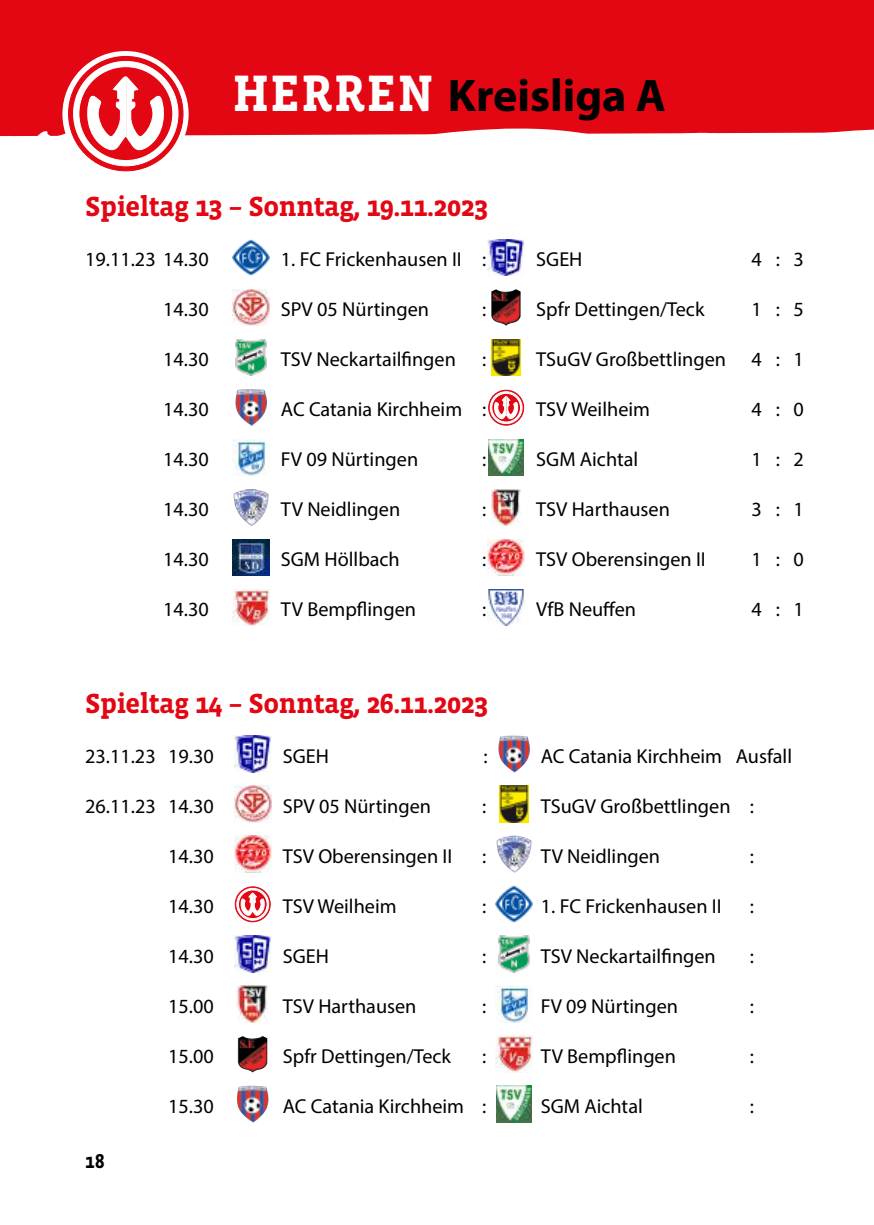
<style>
.page{position:relative;width:874px;height:1225px;background:#fff}
.page>*{position:absolute;margin:0;border:0;box-sizing:border-box;transform-origin:0 0}
.t1{font:700 46px "Myriad Pro";color:#000}
.t2{font:700 28.2px "Vista Slab OTCE";letter-spacing:-.02em;color:#e30613}
.t3{font:700 20.6px "Vista Slab OTCE";color:#000;scale:.92 1}
.t4{font:20.2px "Myriad Pro";color:#000}
.s1{font-family:"Vista Slab OTCE";font-size:52.4px;color:#fff}
</style>
<div class="page">
<img style="left:232px;top:239px;width:37px;height:37px">
<img style="left:487px;top:239px;width:37px;height:37px">
<img style="left:232px;top:289px;width:37px;height:37px">
<svg style="left:504px;top:289px;width:11px;height:3px"></svg>
<img style="left:235px;top:339px;width:31px;height:37px">
<img style="left:491px;top:339px;width:29px;height:37px">
<img style="left:235px;top:389px;width:20px;height:37px">
<svg style="left:488px;top:390px;width:35px;height:35px"></svg>
<div style="left:488px;top:390px;width:35px;height:35px;border:1px solid #e30613;border-radius:50%"></div>
<svg style="left:490px;top:392px;width:32px;height:31px"></svg>
<div style="left:490px;top:392px;width:32px;height:32px;border:1px solid #fff;border-radius:50%"></div>
<svg style="left:491px;top:393px;width:29px;height:29px"></svg>
<div style="left:491px;top:393px;width:29px;height:29px;border:1px solid #fff;border-radius:50%"></div>
<svg style="left:493px;top:396px;width:25px;height:23px"></svg>
<img style="left:232px;top:439px;width:37px;height:37px">
<img style="left:488px;top:439px;width:35px;height:37px">
<img style="left:234px;top:489px;width:16px;height:23px">
<img style="left:491px;top:489px;width:29px;height:37px">
<img style="left:232px;top:539px;width:37px;height:37px">
<img style="left:487px;top:539px;width:37px;height:37px">
<img style="left:232px;top:589px;width:37px;height:37px">
<img style="left:487px;top:589px;width:37px;height:37px">
<img style="left:234px;top:735px;width:37px;height:37px">
<img style="left:498px;top:735px;width:20px;height:37px">
<img style="left:234px;top:785px;width:37px;height:37px">
<img style="left:499px;top:785px;width:29px;height:37px">
<img style="left:234px;top:835px;width:37px;height:37px">
<img style="left:496px;top:835px;width:17px;height:26px">
<svg style="left:235px;top:887px;width:35px;height:34px"></svg>
<div style="left:235px;top:886px;width:35px;height:36px;border:1px solid #e30613;border-radius:50%"></div>
<svg style="left:237px;top:888px;width:31px;height:32px"></svg>
<div style="left:236px;top:888px;width:33px;height:32px;border:1px solid #fff;border-radius:50%"></div>
<svg style="left:238px;top:890px;width:29px;height:28px"></svg>
<div style="left:238px;top:890px;width:29px;height:28px;border:1px solid #fff;border-radius:50%"></div>
<svg style="left:240px;top:893px;width:25px;height:23px"></svg>
<img style="left:495px;top:885px;width:37px;height:37px">
<img style="left:234px;top:935px;width:37px;height:37px">
<img style="left:498px;top:935px;width:31px;height:37px">
<img style="left:238px;top:985px;width:29px;height:37px">
<img style="left:495px;top:985px;width:37px;height:37px">
<img style="left:495px;top:1035px;width:37px;height:37px">
<img style="left:237px;top:1085px;width:19px;height:37px">
<img style="left:496px;top:1085px;width:35px;height:37px">
<div style="left:0;top:0;width:873px;height:56px;background:#e30613"></div>
<div style="left:62px;top:51px;width:126px;height:126px;background:#fff;border-radius:50%"></div>
<svg style="left:0;top:56px;width:873px;height:115px"></svg>
<h1 class="t1" style="left:232px;top:66px;width:434px"><span class="s1">HERREN</span> Kreisliga A</h1>
<h2 class="t2" style="left:85px;top:190px;width:404px">Spieltag 13 – Sonntag, 19.11.2023</h2>
<p class="t4" style="left:85px;top:247px;width:125px">19.11.23 14.30</p>
<p class="t4" style="left:281px;top:247px;width:207px">1. FC Frickenhausen II :</p>
<p class="t4" style="left:536px;top:247px;width:48px">SGEH</p>
<p class="t4" style="left:751px;top:247px;width:54px">4:3</p>
<p class="t4" style="left:163px;top:297px;width:47px">14.30</p>
<p class="t4" style="left:281px;top:297px;width:150px">SPV 05 Nürtingen</p>
<p class="t4" style="left:482px;top:297px;width:6px">:</p>
<p class="t4" style="left:536px;top:297px;width:170px">Spfr Dettingen/Teck</p>
<p class="t4" style="left:751px;top:297px;width:54px">1:5</p>
<p class="t4" style="left:163px;top:347px;width:47px">14.30</p>
<p class="t4" style="left:281px;top:347px;width:176px">TSV Neckartailfingen</p>
<p class="t4" style="left:482px;top:347px;width:6px">:</p>
<p class="t4" style="left:536px;top:347px;width:191px">TSuGV Großbettlingen</p>
<p class="t4" style="left:751px;top:347px;width:54px">4:1</p>
<p class="t4" style="left:163px;top:397px;width:47px">14.30</p>
<p class="t4" style="left:281px;top:397px;width:207px">AC Catania Kirchheim :</p>
<p class="t4" style="left:536px;top:397px;width:115px">TSV Weilheim</p>
<p class="t4" style="left:751px;top:397px;width:54px">4:0</p>
<p class="t4" style="left:163px;top:447px;width:47px">14.30</p>
<p class="t4" style="left:281px;top:447px;width:139px">FV 09 Nürtingen</p>
<p class="t4" style="left:482px;top:447px;width:6px">:</p>
<p class="t4" style="left:536px;top:447px;width:103px">SGM Aichtal</p>
<p class="t4" style="left:751px;top:447px;width:54px">1:2</p>
<p class="t4" style="left:163px;top:497px;width:47px">14.30</p>
<p class="t4" style="left:281px;top:497px;width:121px">TV Neidlingen</p>
<p class="t4" style="left:482px;top:497px;width:6px">:</p>
<p class="t4" style="left:536px;top:497px;width:135px">TSV Harthausen</p>
<p class="t4" style="left:751px;top:497px;width:54px">3:1</p>
<p class="t4" style="left:163px;top:547px;width:47px">14.30</p>
<p class="t4" style="left:281px;top:547px;width:120px">SGM Höllbach</p>
<p class="t4" style="left:482px;top:547px;width:6px">:</p>
<p class="t4" style="left:536px;top:547px;width:171px">TSV Oberensingen II</p>
<p class="t4" style="left:751px;top:547px;width:54px">1:0</p>
<p class="t4" style="left:163px;top:597px;width:47px">14.30</p>
<p class="t4" style="left:281px;top:597px;width:137px">TV Bempflingen</p>
<p class="t4" style="left:482px;top:597px;width:6px">:</p>
<p class="t4" style="left:536px;top:597px;width:101px">VfB Neuffen</p>
<p class="t4" style="left:751px;top:597px;width:54px">4:1</p>
<h2 class="t2" style="left:85px;top:687px;width:404px">Spieltag 14 – Sonntag, 26.11.2023</h2>
<p class="t4" style="left:85px;top:743px;width:130px">23.11.23 19.30</p>
<p class="t4" style="left:283px;top:743px;width:48px">SGEH</p>
<p class="t4" style="left:483px;top:743px;width:6px">:</p>
<p class="t4" style="left:540px;top:743px;width:253px">AC Catania Kirchheim Ausfall</p>
<p class="t4" style="left:85px;top:793px;width:130px">26.11.23 14.30</p>
<p class="t4" style="left:283px;top:793px;width:150px">SPV 05 Nürtingen</p>
<p class="t4" style="left:482px;top:793px;width:6px">:</p>
<p class="t4" style="left:540px;top:793px;width:214px">TSuGV Großbettlingen :</p>
<p class="t4" style="left:168px;top:843px;width:47px">14.30</p>
<p class="t4" style="left:283px;top:843px;width:171px">TSV Oberensingen II</p>
<p class="t4" style="left:482px;top:843px;width:6px">:</p>
<p class="t4" style="left:540px;top:843px;width:121px">TV Neidlingen</p>
<p class="t4" style="left:749px;top:843px;width:6px">:</p>
<p class="t4" style="left:168px;top:893px;width:47px">14.30</p>
<p class="t4" style="left:283px;top:893px;width:115px">TSV Weilheim</p>
<p class="t4" style="left:482px;top:893px;width:6px">:</p>
<p class="t4" style="left:540px;top:893px;width:182px">1. FC Frickenhausen II</p>
<p class="t4" style="left:749px;top:893px;width:6px">:</p>
<p class="t4" style="left:168px;top:943px;width:47px">14.30</p>
<p class="t4" style="left:283px;top:943px;width:48px">SGEH</p>
<p class="t4" style="left:482px;top:943px;width:6px">:</p>
<p class="t4" style="left:540px;top:943px;width:176px">TSV Neckartailfingen</p>
<p class="t4" style="left:749px;top:943px;width:6px">:</p>
<p class="t4" style="left:168px;top:993px;width:47px">15.00</p>
<p class="t4" style="left:283px;top:993px;width:135px">TSV Harthausen</p>
<p class="t4" style="left:482px;top:993px;width:6px">:</p>
<p class="t4" style="left:540px;top:993px;width:139px">FV 09 Nürtingen</p>
<p class="t4" style="left:749px;top:993px;width:6px">:</p>
<p class="t4" style="left:168px;top:1043px;width:47px">15.00</p>
<p class="t4" style="left:283px;top:1043px;width:170px">Spfr Dettingen/Teck</p>
<p class="t4" style="left:482px;top:1043px;width:6px">:</p>
<p class="t4" style="left:540px;top:1043px;width:137px">TV Bempflingen</p>
<p class="t4" style="left:749px;top:1043px;width:6px">:</p>
<p class="t4" style="left:168px;top:1093px;width:47px">15.30</p>
<p class="t4" style="left:283px;top:1093px;width:205px">AC Catania Kirchheim :</p>
<p class="t4" style="left:540px;top:1093px;width:103px">SGM Aichtal</p>
<p class="t4" style="left:749px;top:1093px;width:6px">:</p>
<p class="t3" style="left:85px;top:1149px;width:23px">18</p>
</div>
